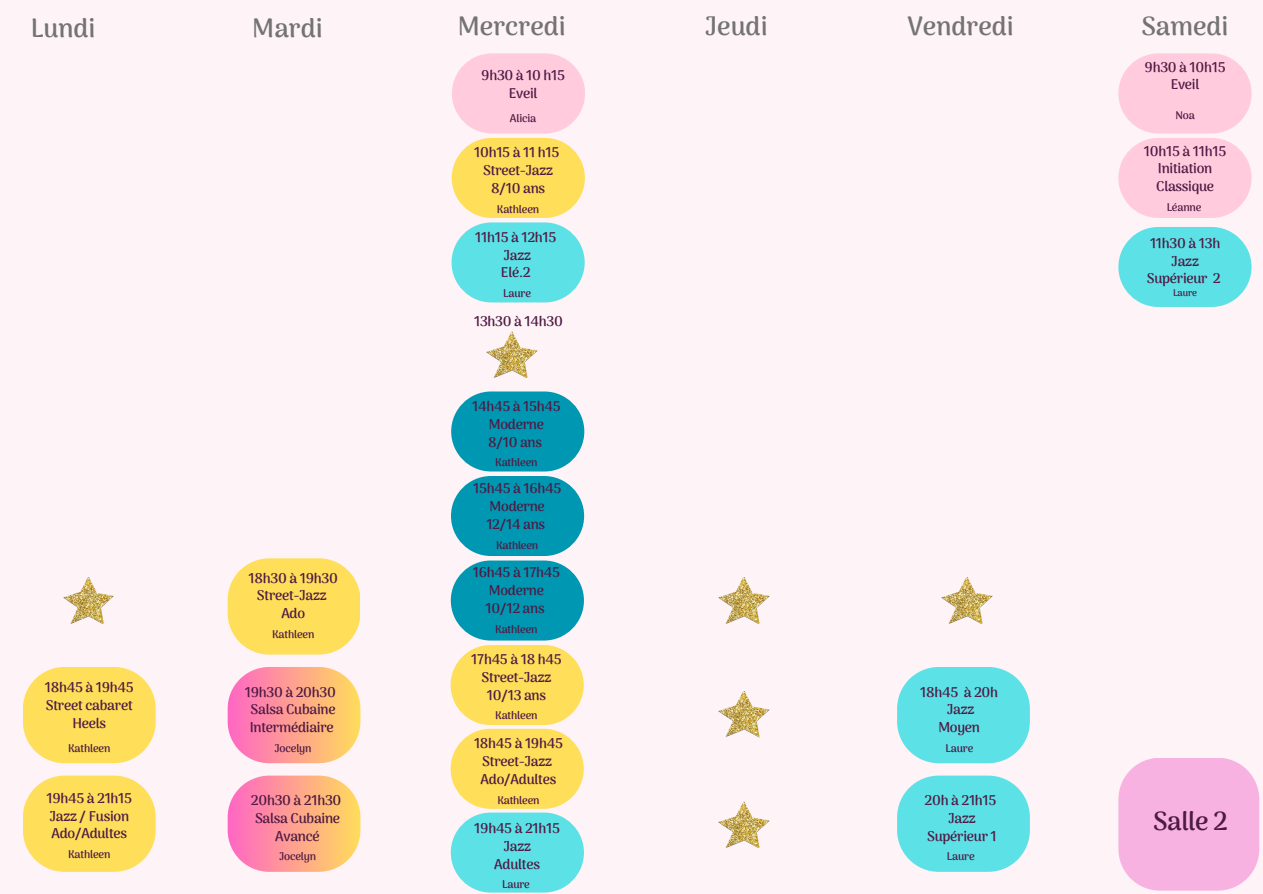
<style>
.page{position:relative;width:1263px;height:894px;background:#fff}
.page>*{position:absolute;margin:0;border:0;box-sizing:border-box;transform-origin:0 0}
.t1{font:700 25.95px "Arima Madurai";color:#737373}
.t2{font:700 25.95px "Arima Madurai";letter-spacing:-.015em;color:#4e1a43}
.t3{font:700 13.95px/17.9px "Arima Madurai";letter-spacing:-.015em;color:#4e1a43;text-align:center}
.t4{font:700 10.95px "Arima Madurai";letter-spacing:-.015em;color:#4e1a43}
.t5{font:700 9.45px "Arima Madurai";letter-spacing:-.015em;color:#4e1a43}
</style>
<div class="page">
<div style="left:0;top:0;width:1263px;height:893px;background:#fef3f6"></div>
<svg style="left:23px;top:667px;width:133px;height:96px;background:#fee06b"></svg>
<svg style="left:23px;top:775px;width:133px;height:96px;background:#fee06b"></svg>
<svg style="left:228px;top:558px;width:132px;height:96px;background:#fee06a"></svg>
<svg style="left:228px;top:667px;width:132px;height:96px;background:#feaa9b"></svg>
<svg style="left:228px;top:775px;width:132px;height:96px;background:#feaa9b"></svg>
<svg style="left:897px;top:667px;width:133px;height:96px;background:#6fe3e7"></svg>
<svg style="left:897px;top:775px;width:133px;height:96px;background:#6fe3e7"></svg>
<div style="left:451px;top:812px;width:133px;height:80px;background:#5ce1e6;border-radius:40px"></div>
<div style="left:451px;top:728px;width:133px;height:80px;background:#ffde59;border-radius:40px"></div>
<div style="left:451px;top:645px;width:133px;height:79px;background:#ffde59;border-radius:40px"></div>
<div style="left:451px;top:560px;width:133px;height:80px;background:#0097b2;border-radius:40px"></div>
<div style="left:451px;top:476px;width:133px;height:80px;background:#0097b2;border-radius:40px"></div>
<div style="left:451px;top:391px;width:133px;height:80px;background:#0097b2;border-radius:40px"></div>
<div style="left:452px;top:222px;width:133px;height:80px;background:#5ce1e6;border-radius:40px"></div>
<div style="left:452px;top:138px;width:133px;height:80px;background:#ffde59;border-radius:40px"></div>
<div style="left:452px;top:53px;width:133px;height:80px;background:#ffcbdd;border-radius:40px"></div>
<img style="left:719px;top:577px;width:51px;height:46px">
<div style="left:1118px;top:53px;width:133px;height:80px;background:#ffcbdd;border-radius:40px"></div>
<div style="left:1118px;top:138px;width:133px;height:80px;background:#ffcbdd;border-radius:40px"></div>
<div style="left:1118px;top:227px;width:133px;height:80px;background:#5ce1e6;border-radius:40px"></div>
<img style="left:63px;top:577px;width:51px;height:46px">
<img style="left:719px;top:801px;width:51px;height:46px">
<img style="left:942px;top:577px;width:50px;height:46px">
<img style="left:719px;top:691px;width:51px;height:46px">
<svg style="left:1118px;top:758px;width:141px;height:132px;background:#f7b7e3"></svg>
<img style="left:487px;top:332px;width:50px;height:46px">
<h1 class="t1" style="left:31px;top:12px;width:66px">Lundi</h1>
<p class="t1" style="left:252px;top:12px;width:72px">Mardi</p>
<h2 class="t1" style="left:458px;top:11px;width:109px">Mercredi</h2>
<p class="t1" style="left:705px;top:11px;width:64px">Jeudi</p>
<h2 class="t1" style="left:907px;top:11px;width:108px">Vendredi</h2>
<p class="t1" style="left:1141px;top:11px;width:89px">Samedi</p>
<h2 class="t3" style="left:45px;top:678px;width:90px">18h45 à 19h45<br>Street cabaret<br>Heels</h2>
<p class="t4" style="left:68px;top:741px;width:44px">Kathleen</p>
<p class="t3" style="left:46px;top:788px;width:87px;text-align:left">19h45 à 21h15<br>Jazz / Fusion<br>Ado/Adultes</p>
<h2 class="t4" style="left:68px;top:847px;width:44px">Kathleen</h2>
<h2 class="t3" style="left:249px;top:568px;width:91px">18h30 à 19h30<br>Street-Jazz<br>Ado</h2>
<h1 class="t4" style="left:272px;top:627px;width:44px">Kathleen</h1>
<p class="t3" style="left:245px;top:682px;width:93px">19h30 à 20h30<br>Salsa Cubaine<br>Intermédiaire</p>
<h1 class="t4" style="left:275px;top:741px;width:38px">Jocelyn</h1>
<h2 class="t3" style="left:251px;top:791px;width:92px">20h30 à 21h30<br>Salsa Cubaine<br>Avancé</h2>
<p class="t4" style="left:279px;top:849px;width:38px">Jocelyn</p>
<h2 class="t3" style="left:481px;top:66px;width:85px">9h30 à 10 h15<br>Eveil</h2>
<p class="t4" style="left:510px;top:112px;width:28px">Alicia</p>
<h2 class="t3" style="left:474px;top:144px;width:87px">10h15 à 11 h15<br>Street-Jazz<br>8/10 ans</h2>
<p class="t4" style="left:497px;top:202px;width:44px">Kathleen</p>
<h2 class="t3" style="left:475px;top:228px;width:83px">11h15 à 12h15<br>Jazz<br>Elé.2</h2>
<p class="t4" style="left:503px;top:287px;width:29px">Laure</p>
<h2 class="t3" style="left:474px;top:312px;width:90px">13h30 à 14h30</h2>
<p class="t3" style="left:472px;top:397px;width:90px">14h45 à 15h45<br>Moderne<br>8/10 ans</p>
<h2 class="t4" style="left:495px;top:456px;width:44px">Kathleen</h2>
<p class="t3" style="left:473px;top:479px;width:90px">15h45 à 16h45<br>Moderne<br>12/14 ans</p>
<h2 class="t4" style="left:496px;top:538px;width:44px">Kathleen</h2>
<p class="t3" style="left:473px;top:563px;width:89px">16h45 à 17h45<br>Moderne<br>10/12 ans</p>
<h2 class="t4" style="left:495px;top:622px;width:44px">Kathleen</h2>
<p class="t3" style="left:471px;top:650px;width:92px">17h45 à 18 h45<br>Street-Jazz<br>10/13 ans</p>
<h2 class="t4" style="left:495px;top:709px;width:44px">Kathleen</h2>
<p class="t3" style="left:474px;top:734px;width:90px">18h45 à 19h45<br>Street-Jazz<br>Ado/Adultes</p>
<h2 class="t4" style="left:497px;top:793px;width:44px">Kathleen</h2>
<p class="t3" style="left:474px;top:819px;width:87px">19h45 à 21h15<br>Jazz<br>Adultes</p>
<h2 class="t4" style="left:502px;top:878px;width:29px">Laure</h2>
<h2 class="t3" style="left:1145px;top:58px;width:82px;line-height:17.4px">9h30 à 10h15<br>Eveil</h2>
<p class="t4" style="left:1175px;top:109px;width:21px">Noa</p>
<h2 class="t3" style="left:1144px;top:142px;width:84px">10h15 à 11h15<br>Initiation<br>Classique</h2>
<p class="t4" style="left:1167px;top:201px;width:36px">Léanne</p>
<p class="t3" style="left:1147px;top:235px;width:75px;line-height:17.2px">11h30 à 13h<br>Jazz<br>Supérieur 2</p>
<p class="t5" style="left:1173px;top:287px;width:25px">Laure</p>
<p class="t3" style="left:920px;top:682px;width:79px">18h45 à 20h<br>Jazz<br>Moyen</p>
<p class="t4" style="left:946px;top:741px;width:29px">Laure</p>
<p class="t3" style="left:925px;top:791px;width:74px">20h à 21h15<br>Jazz<br>Supérieur 1</p>
<h1 class="t4" style="left:947px;top:849px;width:29px">Laure</h1>
<h2 class="t2" style="left:1153px;top:806px;width:76px">Salle 2</h2>
</div>
